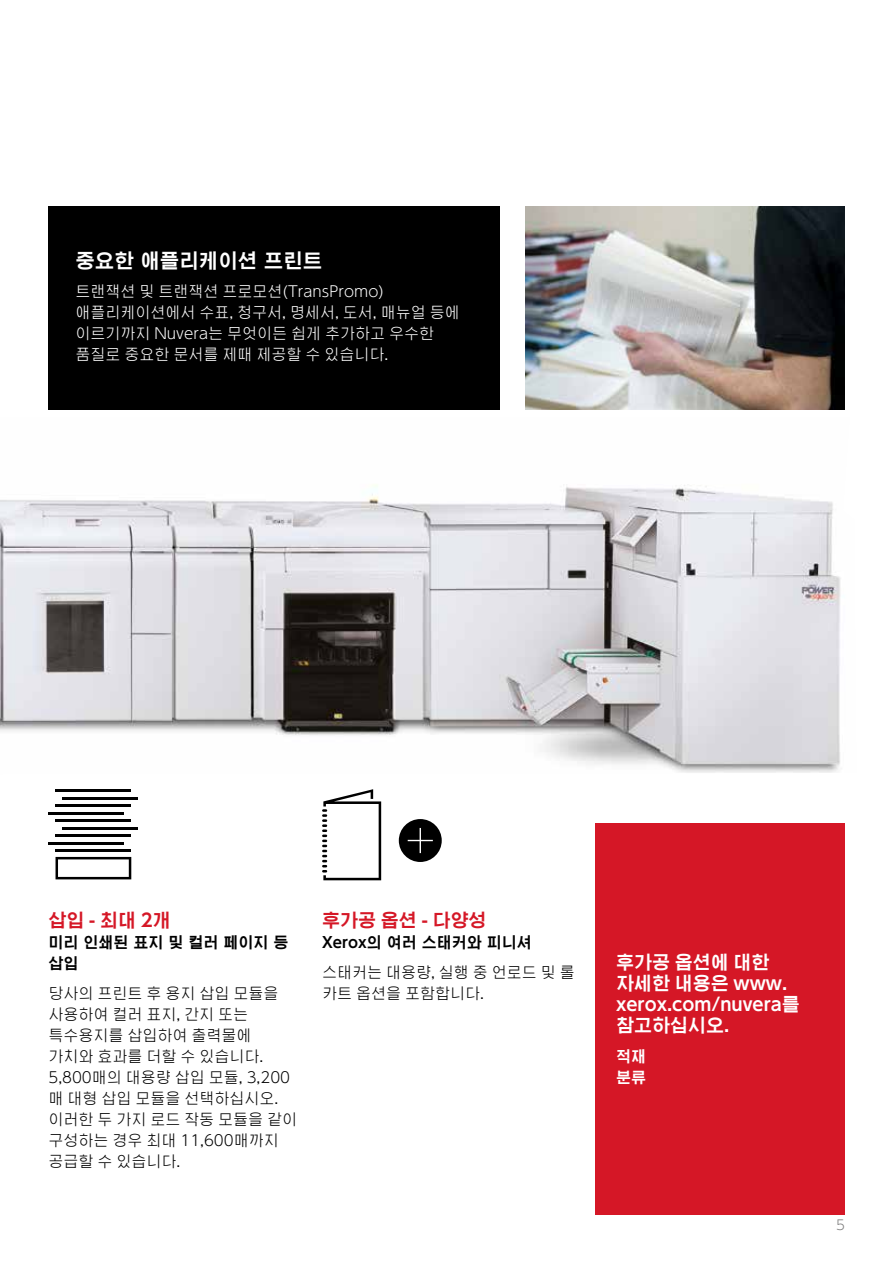
<style>
.page{position:relative;width:893px;height:1263px;background:#fff}
.page>*{position:absolute;margin:0;border:0;box-sizing:border-box;transform-origin:0 0}
.t1{font:19.5px "UD Shin Go Hang Koc De B";color:#fff}
.t2{font:18px/21px "UD Shin Go Hang Koc De B";color:#fff}
.t3{font:18px "UD Shin Go Hang Koc De B";color:#d51726}
.t4{font:300 15px/21px "UD Shin Go Hang Koc";color:#000}
.t5{font:300 15px/21px "UD Shin Go Hang Koc";color:#fff}
.t6{font:15px/21px "UD Shin Go Hang Koc De B";color:#000}
.t7{font:15px/21px "UD Shin Go Hang Koc De B";color:#fff}
.t8{font:300 13.5px "UD Shin Go Hang Koc";color:#7c7b7b}
</style>
<div class="page">
<div style="left:48px;top:206px;width:452px;height:203px;background:#000"></div>
<div style="left:596px;top:824px;width:249px;height:391px;background:#d51726"></div>
<img style="left:526px;top:206px;width:319px;height:203px">
<div style="left:399px;top:819px;width:43px;height:43px;background:#000;border-radius:50%"></div>
<svg style="left:408px;top:828px;width:25px;height:25px"></svg>
<svg style="left:322px;top:789px;width:59px;height:91px"></svg>
<svg style="left:56px;top:857px;width:75px;height:22px"></svg>
<hr style="left:56px;top:849px;width:75px;height:3px;background:#000">
<hr style="left:48px;top:842px;width:76px;height:2px;background:#000">
<hr style="left:56px;top:834px;width:75px;height:3px;background:#000">
<hr style="left:63px;top:827px;width:75px;height:2px;background:#000">
<hr style="left:56px;top:819px;width:75px;height:3px;background:#000">
<hr style="left:48px;top:812px;width:76px;height:2px;background:#000">
<hr style="left:56px;top:804px;width:75px;height:3px;background:#000">
<hr style="left:63px;top:797px;width:75px;height:2px;background:#000">
<hr style="left:56px;top:789px;width:75px;height:3px;background:#000">
<img style="left:0;top:485px;width:841px;height:288px">
<h1 class="t1" style="left:75px;top:247px;width:248px">중요한 애플리케이션 프린트</h1>
<p class="t5" style="left:75px;top:281px;width:386px">트랜잭션 및 트랜잭션 프로모션(TransPromo) 애플리케이션에서 수표, 청구서, 명세서, 도서, 매뉴얼 등에 이르기까지 Nuvera는 무엇이든 쉽게 추가하고 우수한 품질로 중요한 문서를 제때 제공할 수 있습니다.</p>
<p class="t3" style="left:48px;top:907px;width:124px">삽입 - 최대 2개</p>
<p class="t6" style="left:48px;top:931px;width:241px">미리 인쇄된 표지 및 컬러 페이지 등 삽입</p>
<p class="t4" style="left:48px;top:983px;width:250px">당사의 프린트 후 용지 삽입 모듈을 사용하여 컬러 표지, 간지 또는 특수용지를 삽입하여 출력물에 가치와 효과를 더할 수 있습니다.<br>5,800매의 대용량 삽입 모듈, 3,200 매 대형 삽입 모듈을 선택하십시오. 이러한 두 가지 로드 작동 모듈을 같이 구성하는 경우 최대 11,600매까지 공급할 수 있습니다.</p>
<p class="t3" style="left:322px;top:907px;width:166px">후가공 옵션 - 다양성</p>
<p class="t6" style="left:322px;top:931px;width:211px">Xerox의 여러 스태커와 피니셔</p>
<p class="t4" style="left:322px;top:962px;width:254px">스태커는 대용량, 실행 중 언로드 및 롤 카트 옵션을 포함합니다.</p>
<p class="t2" style="left:616px;top:951px;width:185px">후가공 옵션에 대한 자세한 내용은 www. xerox.com/nuvera를 참고하십시오.</p>
<p class="t7" style="left:616px;top:1045px;width:31px">적재 분류</p>
<p class="t8" style="left:836px;top:1216px;width:10px">5</p>
</div>
